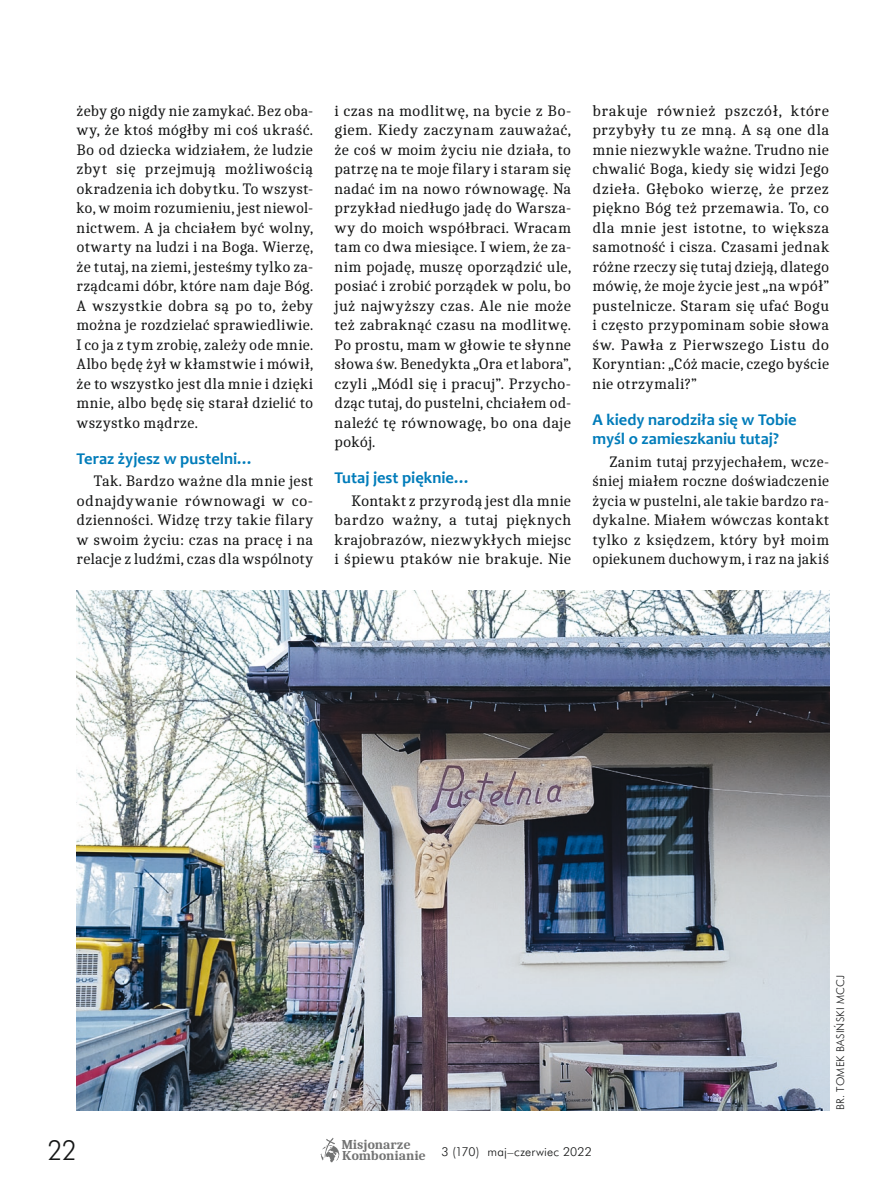
<style>
.page{position:relative;width:893px;height:1191px;background:#fff}
.page>*{position:absolute;margin:0;border:0;box-sizing:border-box;transform-origin:0 0}
.t1{font:27px "Futura Lt PL";color:#151616;scale:.9 1}
.t2{font:700 16.5px/19.5px "Candara";color:#007cba}
.t3{font:15.75px/19.5px "Caladea";letter-spacing:.015em;color:#151616;text-align:justify}
.t4{font:15.75px/19.5px "Caladea";letter-spacing:.015em;color:#151616;text-align:justify;scale:.96 1}
.t5{font:700 13.5px/10.5px "Caladea";letter-spacing:-.01em;color:#151616}
.t6{font:12px "Futura Lt PL";letter-spacing:.015em;color:#151616}
.t7{font:10.5px "Futura Lt PL";letter-spacing:.025em;color:#151616}
</style>
<div class="page">
<img style="left:77px;top:591px;width:752px;height:519px">
<img style="left:320px;top:1138px;width:20px;height:24px">
<p class="t3" style="left:77px;top:100px;width:238px">żeby go nigdy nie zamykać. Bez oba&shy;wy, że ktoś mógłby mi coś ukraść.<br>Bo od dziecka widziałem, że ludzie zbyt się przejmują możliwością okradzenia ich dobytku. To wszyst&shy;ko, w moim rozumieniu, jest niewol&shy;nictwem. A ja chciałem być wolny, otwarty na ludzi i na Boga. Wierzę, że tutaj, na ziemi, jesteśmy tylko za&shy;rządcami dóbr, które nam daje Bóg.<br>A wszystkie dobra są po to, żeby można je rozdzielać sprawiedliwie.<br>I co ja z tym zrobię, zależy ode mnie.<br>Albo będę żył w kłamstwie i mówił, że to wszystko jest dla mnie i dzięki mnie, albo będę się starał dzielić to wszystko mądrze.</p>
<p class="t2" style="left:77px;top:448px;width:179px">Teraz żyjesz w pustelni…</p>
<p class="t3" style="left:77px;top:471px;width:238px;text-indent:17px">Tak. Bardzo ważne dla mnie jest odnajdywanie równowagi w co&shy;dzienności. Widzę trzy takie filary w swoim życiu: czas na pracę i na relacje z ludźmi, czas dla wspólnoty</p>
<p class="t3" style="left:334px;top:100px;width:238px">i czas na modlitwę, na bycie z Bo&shy;giem. Kiedy zaczynam zauważać, że coś w moim życiu nie działa, to patrzę na te moje filary i staram się nadać im na nowo równowagę. Na przykład niedługo jadę do Warsza&shy;wy do moich współbraci. Wracam tam co dwa miesiące. I wiem, że za&shy;nim pojadę, muszę oporządzić ule, posiać i zrobić porządek w polu, bo już najwyższy czas. Ale nie może też zabraknąć czasu na modlitwę.<br>Po prostu, mam w głowie te słynne słowa św. Benedykta „Ora et labora”, czyli „Módl się i pracuj”. Przycho&shy;dząc tutaj, do pustelni, chciałem od&shy;naleźć tę równowagę, bo ona daje pokój.</p>
<p class="t2" style="left:334px;top:468px;width:138px">Tutaj jest pięknie…</p>
<p class="t3" style="left:334px;top:490px;width:238px;text-indent:17px">Kontakt z przyrodą jest dla mnie bardzo ważny, a tutaj pięknych krajobrazów, niezwykłych miejsc i śpiewu ptaków nie brakuje. Nie</p>
<p class="t3" style="left:592px;top:100px;width:238px">brakuje również pszczół, które przybyły tu ze mną. A są one dla mnie niezwykle ważne. Trudno nie chwalić Boga, kiedy się widzi Jego dzieła. Głęboko wierzę, że przez piękno Bóg też przemawia. To, co dla mnie jest istotne, to większa samotność i cisza. Czasami jednak różne rzeczy się tutaj dzieją, dlatego mówię, że moje życie jest „na wpół” pustelnicze. Staram się ufać Bogu i często przypominam sobie słowa św. Pawła z Pierwszego Listu do Koryntian: „Cóż macie, czego byście nie otrzymali?”</p>
<p class="t2" style="left:592px;top:409px;width:206px">A kiedy narodziła się w Tobie myśl o zamieszkaniu tutaj?</p>
<p class="t4" style="left:592px;top:451px;width:248px;text-indent:17px">Zanim tutaj przyjechałem, wcze&shy;śniej miałem roczne doświadczenie życia w pustelni, ale takie bardzo ra&shy;dykalne. Miałem wówczas kontakt tylko z księdzem, który był moim opiekunem duchowym, i raz na jakiś</p>
<p class="t7" style="left:834px;top:1110px;width:137px;rotate:-90deg">BR. TOMEK BASIŃSKI MCCJ</p>
<h1 class="t1" style="left:48px;top:1132px;width:33px">22</h1>
<p class="t6" style="left:441px;top:1144px;width:152px">3 (170) maj–czerwiec 2022</p>
<p class="t5" style="left:341px;top:1139px;width:86px">Misjonarze<br>Kombonianie</p>
</div>
